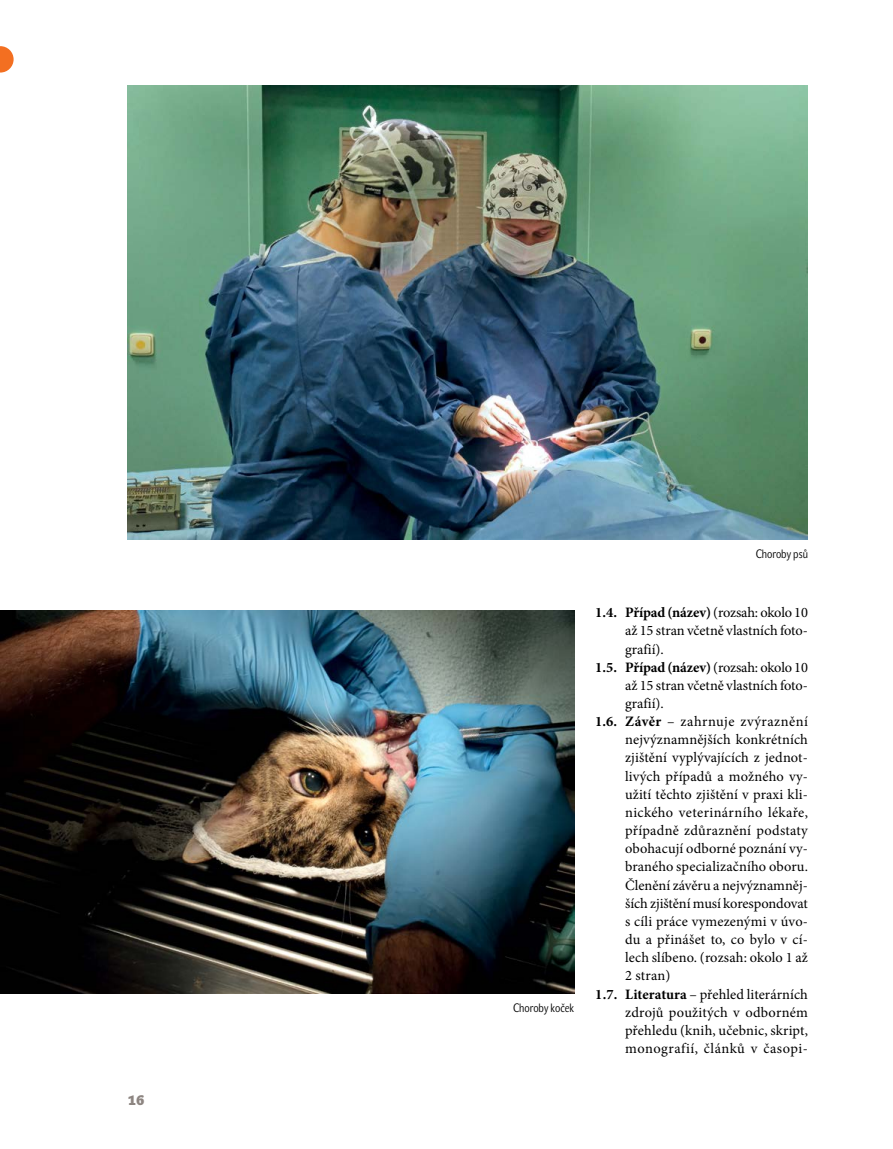
<style>
.page{position:relative;width:893px;height:1149px;background:#fff}
.page>*{position:absolute;margin:0;border:0;box-sizing:border-box;transform-origin:0 0}
.t1{font:14.4px "Minion Pro";letter-spacing:.01em;color:#000}
.t2{font:700 14.4px "Minion Pro";letter-spacing:-.01em;color:#000}
.t3{font:14.4px "Minion Pro";letter-spacing:.035em;color:#000}
.t4{font:700 13.5px "John Sans Heavy Pro";color:#8d8581}
.t5{font:12px "John Sans Cond Lite Pro";color:#000}
.s1{font-weight:400}
.s2{font-weight:700}
</style>
<div class="page">
<svg style="left:0;top:46px;width:14px;height:26px"></svg>
<img style="left:128px;top:85px;width:680px;height:454px">
<img style="left:0;top:610px;width:574px;height:383px">
<p class="t4" style="left:128px;top:1092px;width:18px">16</p>
<p class="t5" style="left:513px;top:1000px;width:62px">Choroby koček</p>
<p class="t5" style="left:756px;top:546px;width:54px">Choroby psů</p>
<p class="t2" style="left:595px;top:602px;width:214px">1.4. Případ (název) <span class="s1">(rozsah: okolo 10</span></p>
<p class="t1" style="left:625px;top:621px;width:184px">až 15 stran včetně vlastních foto-</p>
<p class="t1" style="left:625px;top:639px;width:40px">grafií).</p>
<p class="t2" style="left:595px;top:656px;width:214px">1.5. Případ (název) <span class="s1">(rozsah: okolo 10</span></p>
<p class="t1" style="left:625px;top:675px;width:184px">až 15 stran včetně vlastních foto-</p>
<p class="t1" style="left:625px;top:693px;width:40px">grafií).</p>
<p class="t3" style="left:595px;top:711px;width:214px"><span class="s2">1.6. Závěr</span> – zahrnuje zvýraznění</p>
<p class="t1" style="left:625px;top:729px;width:184px">nejvýznamnějších konkrétních</p>
<p class="t1" style="left:625px;top:748px;width:184px">zjištění vyplývajících z jednot-</p>
<p class="t1" style="left:625px;top:766px;width:184px">livých případů a možného vy-</p>
<p class="t1" style="left:625px;top:784px;width:184px">užití těchto zjištění v praxi kli-</p>
<p class="t1" style="left:625px;top:802px;width:184px">nického veterinárního lékaře,</p>
<p class="t1" style="left:625px;top:820px;width:184px">případně zdůraznění podstaty</p>
<p class="t1" style="left:625px;top:838px;width:184px">obohacují odborné poznání vy-</p>
<p class="t1" style="left:625px;top:857px;width:184px">braného specializačního oboru.</p>
<p class="t1" style="left:625px;top:875px;width:184px">Členění závěru a nejvýznamněj-</p>
<p class="t1" style="left:625px;top:893px;width:184px">ších zjištění musí korespondovat</p>
<p class="t1" style="left:625px;top:911px;width:184px">s cíli práce vymezenými v úvo-</p>
<p class="t1" style="left:625px;top:929px;width:184px">du a přinášet to, co bylo v cí-</p>
<p class="t1" style="left:625px;top:947px;width:184px">lech slíbeno. (rozsah: okolo 1 až</p>
<p class="t1" style="left:625px;top:965px;width:47px">2 stran)</p>
<p class="t1" style="left:595px;top:984px;width:214px"><span class="s2">1.7. Literatura</span> – přehled literárních</p>
<p class="t1" style="left:625px;top:1002px;width:184px">zdrojů použitých v odborném</p>
<p class="t1" style="left:625px;top:1020px;width:184px">přehledu (knih, učebnic, skript,</p>
<p class="t3" style="left:625px;top:1038px;width:184px">monografií, článků v časopi-</p>
</div>
